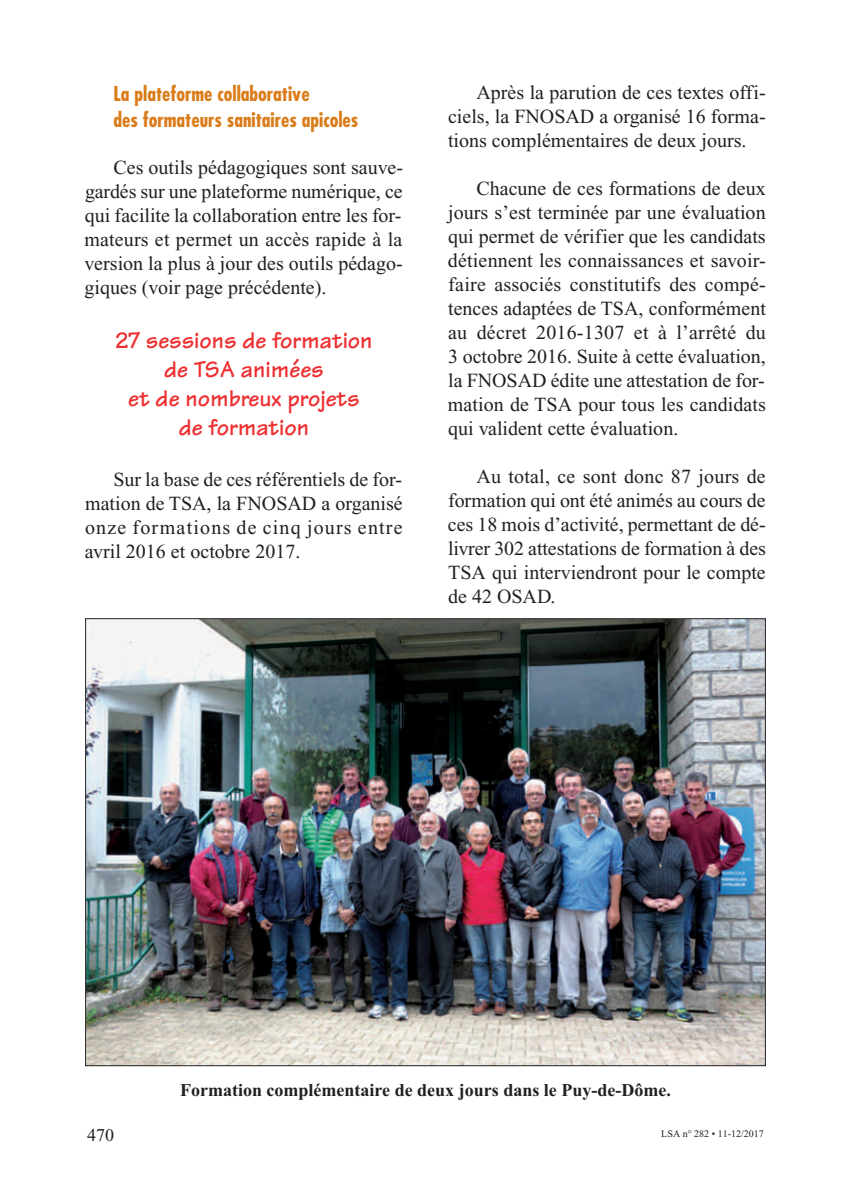
<style>
.page{position:relative;width:851px;height:1191px;background:#fff}
.page>*{position:absolute;margin:0;border:0;box-sizing:border-box;transform-origin:0 0}
.t1{font:700 24px/28.8px "Tekton";color:#ee3032;text-align:center}
.t2{font:20px/24px "Times New Roman";color:#231f20;text-align:justify}
.t3{font:700 condensed 20px/25.4px "Futura";color:#da7c19}
.t4{font:700 18px "Times New Roman";color:#231f20}
.t5{font:18px "Times New Roman";color:#231f20}
.t6{font:10px "Times New Roman";color:#231f20}
</style>
<div class="page">
<img style="left:87px;top:620px;width:676px;height:444px">
<p class="t3" style="left:113px;top:83px;width:246px">La plateforme collaborative<br>des formateurs sanitaires apicoles</p>
<p class="t2" style="left:84px;top:157px;width:320px;text-indent:29px">Ces outils pédagogiques sont sauve&shy;gardés sur une plateforme numérique, ce qui facilite la collaboration entre les for&shy;mateurs et permet un accès rapide à la version la plus à jour des outils pédago&shy;giques (voir page précédente).</p>
<p class="t1" style="left:115px;top:330px;width:258px">27 sessions de formation de TSA animées<br>et de nombreux projets de formation</p>
<p class="t2" style="left:85px;top:469px;width:319px;text-indent:28px">Sur la base de ces référentiels de for&shy;mation de TSA, la FNOSAD a organisé onze formations de cinq jours entre avril 2016 et octobre 2017.</p>
<p class="t2" style="left:448px;top:82px;width:319px;text-indent:28px">Après la parution de ces textes offi&shy;ciels, la FNOSAD a organisé 16 forma&shy;tions complémentaires de deux jours.</p>
<p class="t2" style="left:448px;top:178px;width:319px;text-indent:28px">Chacune de ces formations de deux jours s’est terminée par une évaluation qui permet de vérifier que les candidats détiennent les connaissances et savoir&shy;faire associés constitutifs des compé&shy;tences adaptées de TSA, conformément au décret 2016-1307 et à l’arrêté du 3 octobre 2016. Suite à cette évaluation, la FNOSAD édite une attestation de for&shy;mation de TSA pour tous les candidats qui valident cette évaluation.</p>
<p class="t2" style="left:448px;top:466px;width:319px;text-indent:28px">Au total, ce sont donc 87 jours de formation qui ont été animés au cours de ces 18 mois d’activité, permettant de dé&shy;livrer 302 attestations de formation à des TSA qui interviendront pour le compte de 42 OSAD.</p>
<p class="t4" style="left:180px;top:1079px;width:492px">Formation complémentaire de deux jours dans le Puy-de-Dôme.</p>
<p class="t5" style="left:87px;top:1129px;width:28px">470</p>
<p class="t6" style="left:661px;top:1129px;width:104px">LSA n° 282 • 11-12/2017</p>
</div>
